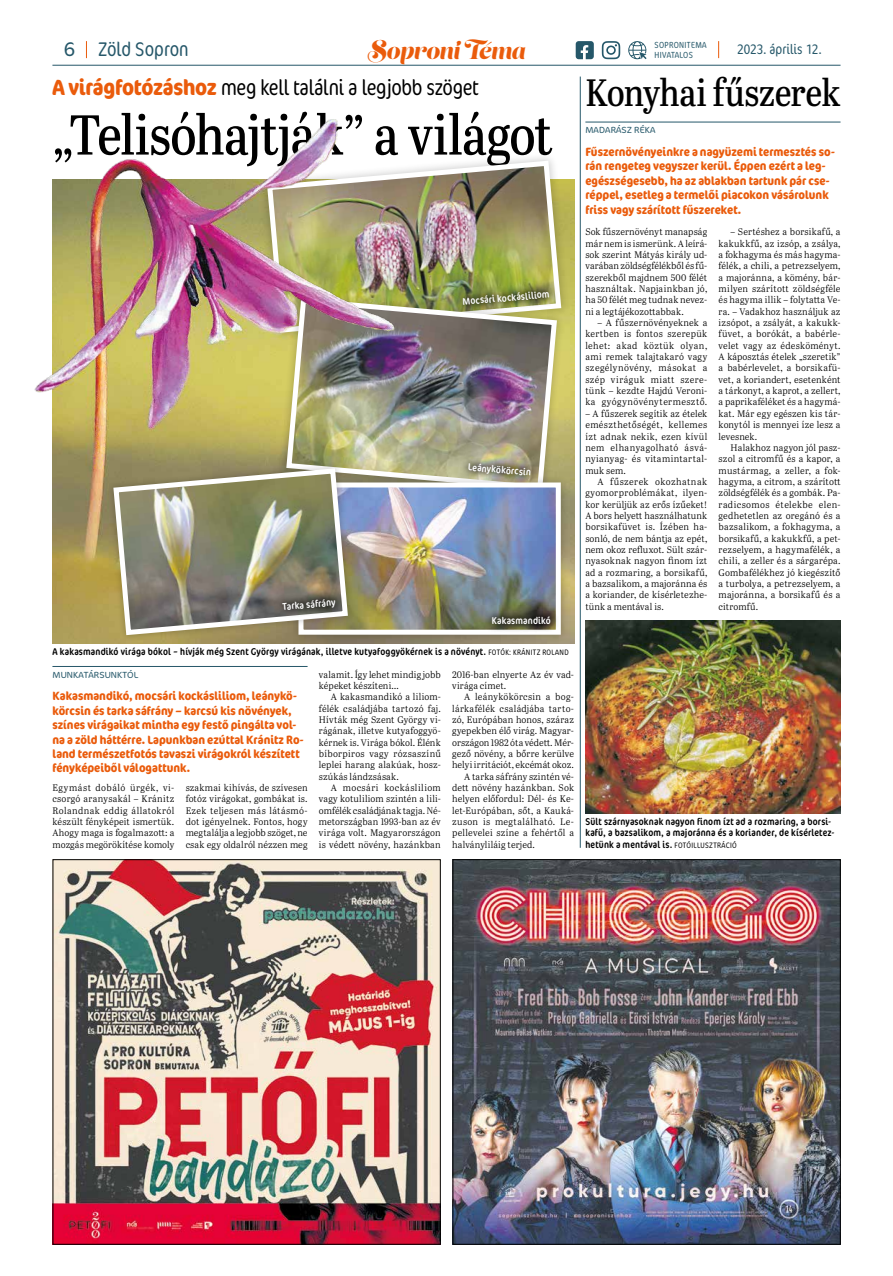
<style>
.page{position:relative;width:893px;height:1276px;background:#fff}
.page>*{position:absolute;margin:0;border:0;box-sizing:border-box;transform-origin:0 0}
.t1{font:56px "Abril Titling Cnd";letter-spacing:-.02em;color:#000}
.t2{font:38px "Abril Titling Cnd";letter-spacing:-.02em;color:#000}
.t3{font:23px "Lust Script";color:#ea5b0b}
.t4{font:300 condensed 22px "Cocon Pro";letter-spacing:-.015em;color:#000}
.t5{font:300 condensed 20px "Cocon Pro";color:#255769}
.t6{font:300 20px "Cocon Pro";color:#255769}
.t7{font:300 condensed 14px "Cocon Pro";color:#255769}
.t8{font:700 condensed 12px/14.4px "Cocon Pro";color:#ea5b0b}
.t9{font:condensed 10px/11.3px "Cocon Pro";letter-spacing:.015em;color:#000}
.t10{font:condensed 10px "Cocon Pro";letter-spacing:.02em;color:#fff}
.t11{font:9.5px/11.3px "Abril Text Lt";letter-spacing:.015em;color:#000;text-align:justify}
.t12{font:9.5px "Abril Text Lt";letter-spacing:.035em;color:#000}
.t13{font:300 9px "Cocon Pro";letter-spacing:.01em;color:#255769}
.t14{font:300 condensed 9px "Cocon Pro";letter-spacing:.035em;color:#255769}
.s1{font-size:26.7px}
.s2{font-weight:700;color:#ea5b0b}
.s3{font-weight:300;font-size:8px}
</style>
<div class="page">
<svg style="left:86px;top:41px;width:1px;height:17px"></svg>
<svg style="left:718px;top:41px;width:1px;height:17px"></svg>
<hr style="left:52px;top:65px;width:788px;height:1px;background:#255769">
<svg style="left:576px;top:41px;width:18px;height:18px"></svg>
<svg style="left:602px;top:41px;width:18px;height:18px"></svg>
<svg style="left:628px;top:41px;width:19px;height:18px"></svg>
<hr style="left:52px;top:666px;width:256px;height:1px;background:#255769">
<img style="left:52px;top:179px;width:522px;height:464px">
<img style="left:54px;top:861px;width:385px;height:381px">
<div style="left:52px;top:859px;width:389px;height:385px;border:1px solid #000"></div>
<img style="left:454px;top:861px;width:385px;height:381px">
<div style="left:452px;top:859px;width:389px;height:385px;border:1px solid #000"></div>
<hr style="left:580px;top:77px;width:1px;height:771px;background:#255769">
<hr style="left:585px;top:122px;width:255px;height:1px;background:#255769">
<div style="left:258px;top:152px;width:312px;height:189px;background:#000;opacity:.2"></div>
<img style="left:422px;top:158px;width:142px;height:132px">
<img style="left:355px;top:295px;width:205px;height:179px">
<div style="left:290px;top:474px;width:279px;height:169px;background:#000;opacity:.2"></div>
<img style="left:355px;top:488px;width:200px;height:140px">
<div style="left:298px;top:482px;width:263px;height:152px;border:5px solid #fff"></div>
<div style="left:107px;top:461px;width:248px;height:181px;background:#000;opacity:.2"></div>
<img style="left:111px;top:468px;width:240px;height:170px">
<img style="left:34px;top:119px;width:388px;height:349px">
<img style="left:585px;top:621px;width:255px;height:193px">
<div style="left:454px;top:283px;width:104px;height:30px;background:#000;opacity:.8"></div>
<div style="left:460px;top:455px;width:79px;height:29px;background:#000;opacity:.8"></div>
<div style="left:483px;top:607px;width:76px;height:26px;background:#000;opacity:.8"></div>
<div style="left:274px;top:590px;width:70px;height:29px;background:#000;opacity:.8"></div>
<h3 class="t6" style="left:64px;top:36px;width:13px">6</h3>
<h3 class="t3" style="left:368px;top:36px;width:159px"><span class="s1">S</span>oproni Téma</h3>
<h3 class="t7" style="left:737px;top:40px;width:86px">2023. április 12.</h3>
<h3 class="t5" style="left:98px;top:37px;width:92px">Zöld Sopron</h3>
<p class="t14" style="left:655px;top:49px;width:40px">HIVATALOS</p>
<p class="t14" style="left:655px;top:40px;width:54px">SOPRONITEMA</p>
<h3 class="t4" style="left:52px;top:73px;width:428px"><span class="s2">A virágfotózáshoz</span> meg kell találni a legjobb szöget</h3>
<h1 class="t1" style="left:52px;top:94px;width:502px">„Telisóhajtják” a világot</h1>
<p class="t10" style="left:462px;top:295px;width:89px;rotate:-5deg">Mocsári kockásliliom</p>
<p class="t10" style="left:282px;top:600px;width:55px;rotate:-5deg">Tarka sáfrány</p>
<p class="t10" style="left:469px;top:460px;width:65px;rotate:5deg">Leánykökörcsin</p>
<p class="t10" style="left:492px;top:613px;width:61px">Kakasmandikó</p>
<p class="t9" style="left:52px;top:645px;width:518px">A kakasmandikó virága bókol – hívják még Szent György virágának, illetve kutyafoggyökérnek is a növényt. <span class="s3">FOTÓK: KRÁNITZ ROLAND</span></p>
<p class="t13" style="left:52px;top:669px;width:87px">MUNKATÁRSUNKTÓL</p>
<p class="t8" style="left:52px;top:688px;width:253px">Kakasmandikó, mocsári kockásliliom, leánykö&shy;körcsin és tarka sáfrány – karcsú kis növények, színes virágaikat mintha egy festő pingálta vol&shy;na a zöld háttérre. Lapunkban ezúttal Kránitz Ro&shy;land természetfotós tavaszi virágokról készített fényképeiből válogattunk.</p>
<p class="t11" style="left:52px;top:781px;width:123px">Egymást dobáló ürgék, vi&shy;csorgó aranysakál – Kránitz Rolandnak eddig állatokról készült fényképeit ismertük.<br>Ahogy maga is fogalmazott: a mozgás megörökítése komoly</p>
<p class="t11" style="left:186px;top:781px;width:123px">szakmai kihívás, de szívesen fotóz virágokat, gombákat is.<br>Ezek teljesen más látásmó&shy;dot igényelnek. Fontos, hogy megtalálja a legjobb szöget, ne csak egy oldalról nézzen meg</p>
<p class="t11" style="left:319px;top:668px;width:123px">valamit. Így lehet mindig jobb képeket készíteni…</p>
<p class="t11" style="left:319px;top:691px;width:123px;text-indent:12px">A kakasmandikó a liliom&shy;félék családjába tartozó faj.<br>Hívták még Szent György vi&shy;rágának, illetve kutyafoggyö&shy;kérnek is. Virága bókol. Élénk bíborpiros vagy rózsaszínű leplei harang alakúak, hos - szúkás lándzsásak.</p>
<p class="t11" style="left:319px;top:781px;width:123px;text-indent:12px">A mocsári kockásliliom vagy kotuliliom szintén a lili&shy;omfélék családjának tagja. Né&shy;metországban 1993-ban az év virága volt. Magyarországon is védett növény, hazánkban</p>
<p class="t11" style="left:452px;top:668px;width:123px">2016-ban elnyerte Az év vad&shy;virága címet.</p>
<p class="t11" style="left:464px;top:691px;width:111px">A leánykökörcsin a bog-</p>
<p class="t11" style="left:452px;top:702px;width:123px">lárkafélék családjába tarto-</p>
<p class="t11" style="left:452px;top:713px;width:123px">zó, Európában honos, száraz</p>
<p class="t11" style="left:452px;top:725px;width:123px">gyepekben élő virág. Magyar-</p>
<p class="t11" style="left:452px;top:736px;width:123px">országon 1982 óta védett. Mér-</p>
<p class="t11" style="left:452px;top:747px;width:123px">gező növény, a bőrre kerülve</p>
<p class="t11" style="left:452px;top:759px;width:123px">helyi irritációt, ekcémát okoz.</p>
<p class="t11" style="left:464px;top:770px;width:111px">A tarka sáfrány szintén vé-</p>
<p class="t11" style="left:452px;top:781px;width:123px">dett növény hazánkban. Sok</p>
<p class="t11" style="left:452px;top:793px;width:123px">helyen előfordul: Dél- és Ke-</p>
<p class="t11" style="left:452px;top:804px;width:123px">let-Európában, sőt, a Kauká-</p>
<p class="t12" style="left:452px;top:815px;width:123px">zuson is megtalálható. Le-</p>
<p class="t11" style="left:452px;top:827px;width:123px">pellevelei színe a fehértől a</p>
<p class="t11" style="left:452px;top:838px;width:84px">halványliláig terjed.</p>
<h2 class="t2" style="left:585px;top:65px;width:257px">Konyhai fűszerek</h2>
<p class="t13" style="left:585px;top:124px;width:72px">MADARÁSZ RÉKA</p>
<p class="t8" style="left:585px;top:144px;width:251px">Fűszernövényeinkre a nagyüzemi termesztés so&shy;rán rengeteg vegyszer kerül. Éppen ezért a leg&shy;egészségesebb, ha az ablakban tartunk pár cse&shy;réppel, esetleg a termelői piacokon vásárolunk friss vagy szárított fűszereket.</p>
<p class="t11" style="left:585px;top:226px;width:123px">Sok fűszernövényt manapság már nem is ismerünk. A leírá&shy;sok szerint Mátyás király ud&shy;varában zöldségfélékből és fű&shy;szerekből majdnem 500 félét használtak. Napjainkban jó, ha 50 félét meg tudnak nevez&shy;ni a legtájékozottabbak.</p>
<p class="t11" style="left:585px;top:317px;width:123px;text-indent:12px">– A fűszernövényeknek a kertben is fontos szerepük lehet: akad köztük olyan, ami remek talajtakaró vagy szegélynövény, másokat a szép viráguk miatt szere&shy;tünk – kezdte Hajdú Veroni&shy;ka gyógynövénytermesztő.</p>
<p class="t11" style="left:585px;top:407px;width:123px">– A fűszerek segítik az ételek emészthetőségét, kellemes ízt adnak nekik, ezen kívül nem elhanyagolható ásvá&shy;nyianyag- és vitamintartal&shy;muk sem.</p>
<p class="t11" style="left:585px;top:475px;width:123px;text-indent:12px">A fűszerek okozhatnak gyomorproblémákat, ilyen&shy;kor kerüljük az erős ízűeket!<br>A bors helyett használhatunk borsikafüvet is. Ízében ha&shy;sonló, de nem bántja az epét, nem okoz refluxot. Sült szár&shy;nyasoknak nagyon finom ízt ad a rozmaring, a borsikafű, a bazsalikom, a majoránna és a koriander, de kísérletezhe&shy;tünk a mentával is.</p>
<p class="t11" style="left:719px;top:226px;width:123px;text-indent:12px">– Sertéshez a borsikafű, a kakukkfű, az izsóp, a zsálya, a fokhagyma és más hagyma&shy;félék, a chili, a petrezselyem, a majoránna, a kömény, bár&shy;milyen szárított zöldségféle és hagyma illik – folytatta Ve&shy;ra. – Vadakhoz használjuk az izsópot, a zsályát, a kakukk&shy;füvet, a borókát, a babérle&shy;velet vagy az édesköményt.<br>A káposztás ételek „szeretik” a babérlevelet, a borsikafü&shy;vet, a koriandert, esetenként a tárkonyt, a kaprot, a zellert, a paprikaféléket és a hagymá&shy;kat. Már egy egészen kis tár&shy;konytól is mennyei íze lesz a levesnek.</p>
<p class="t11" style="left:719px;top:441px;width:123px;text-indent:12px">Halakhoz nagyon jól pas - szol a citromfű és a kapor, a mustármag, a zeller, a fok&shy;hagyma, a citrom, a szárított zöldségfélék és a gombák. Pa&shy;radicsomos ételekbe elen&shy;gedhetetlen az oregánó és a bazsalikom, a fokhagyma, a borsikafű, a kakukkfű, a pet&shy;rezselyem, a hagymafélék, a chili, a zeller és a sárgarépa.<br>Gombafélékhez jó kiegészítő a turbolya, a petrezselyem, a majoránna, a borsikafű és a citromfű.</p>
<p class="t9" style="left:585px;top:816px;width:251px">Sült szárnyasoknak nagyon finom ízt ad a rozmaring, a borsi&shy;kafű, a bazsalikom, a majoránna és a koriander, de kísérletez&shy;hetünk a mentával is. <span class="s3">FOTÓILLUSZTRÁCIÓ</span></p>
</div>
